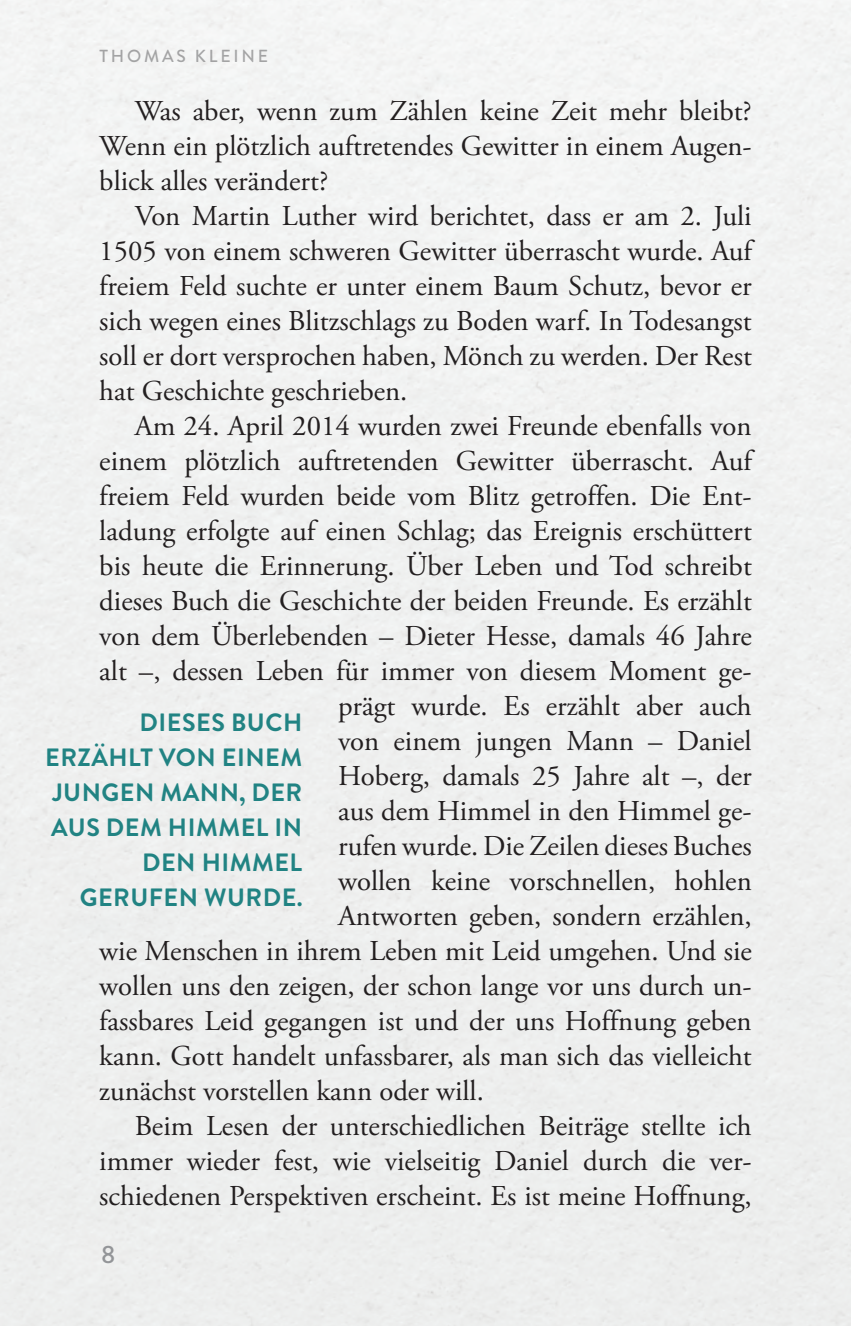
<style>
.page{position:relative;width:851px;height:1326px;background:#fff}
.page>*{position:absolute;margin:0;border:0;box-sizing:border-box;transform-origin:0 0}
.t1{font:28.75px/35px "Adobe Garamond Pro";color:#231f20;text-align:justify}
.t2{font:700 25px/35px "Brandon Grotesque";letter-spacing:.02em;color:#218383;text-align:right}
.t3{font:500 25px "Brandon Grotesque";color:#939598}
.t4{font:500 17.5px "Brandon Grotesque";letter-spacing:.16em;color:#535355}
</style>
<div class="page">
<p class="t4" style="left:99px;top:44px;width:170px">THOMAS KLEINE</p>
<p class="t1" style="left:99px;top:94px;width:654px;text-indent:35px">Was aber, wenn zum Zählen keine Zeit mehr bleibt?<br>Wenn ein plötzlich auftretendes Gewitter in einem Augen&shy;blick alles verändert?</p>
<p class="t1" style="left:99px;top:199px;width:654px;text-indent:35px">Von Martin Luther wird berichtet, dass er am 2. Juli 1505 von einem schweren Gewitter überrascht wurde. Auf freiem Feld suchte er unter einem Baum Schutz, bevor er sich wegen eines Blitzschlags zu Boden warf. In Todesangst soll er dort versprochen haben, Mönch zu werden. Der Rest hat Geschichte geschrieben.</p>
<p class="t1" style="left:135px;top:409px;width:618px">Am 24. April 2014 wurden zwei Freunde ebenfalls von</p>
<p class="t1" style="left:99px;top:444px;width:653px">einem plötzlich auftretenden Gewitter überrascht. Auf</p>
<p class="t1" style="left:99px;top:479px;width:653px">freiem Feld wurden beide vom Blitz getroffen. Die Ent-</p>
<p class="t1" style="left:99px;top:514px;width:654px">ladung erfolgte auf einen Schlag; das Ereignis erschüttert</p>
<p class="t1" style="left:99px;top:549px;width:654px">bis heute die Erinnerung. Über Leben und Tod schreibt</p>
<p class="t1" style="left:99px;top:584px;width:654px">dieses Buch die Geschichte der beiden Freunde. Es erzählt</p>
<p class="t1" style="left:99px;top:619px;width:653px">von dem Überlebenden – Dieter Hesse, damals 46 Jahre</p>
<p class="t1" style="left:99px;top:654px;width:653px">alt –, dessen Leben für immer von diesem Moment ge-</p>
<p class="t1" style="left:338px;top:689px;width:415px">prägt wurde. Es erzählt aber auch</p>
<p class="t1" style="left:338px;top:724px;width:415px">von einem jungen Mann – Daniel</p>
<p class="t1" style="left:338px;top:759px;width:415px">Hoberg, damals 25 Jahre alt –, der</p>
<p class="t1" style="left:338px;top:794px;width:415px">aus dem Himmel in den Himmel ge-</p>
<p class="t1" style="left:338px;top:829px;width:415px">rufen wurde. Die Zeilen dieses Buches</p>
<p class="t1" style="left:338px;top:864px;width:415px">wollen keine vorschnellen, hohlen</p>
<p class="t1" style="left:338px;top:899px;width:415px">Antworten geben, sondern erzählen,</p>
<p class="t1" style="left:99px;top:934px;width:654px">wie Menschen in ihrem Leben mit Leid umgehen. Und sie</p>
<p class="t1" style="left:99px;top:969px;width:653px">wollen uns den zeigen, der schon lange vor uns durch un-</p>
<p class="t1" style="left:99px;top:1004px;width:653px">fassbares Leid gegangen ist und der uns Hoffnung geben</p>
<p class="t1" style="left:99px;top:1039px;width:653px">kann. Gott handelt unfassbarer, als man sich das vielleicht</p>
<p class="t1" style="left:99px;top:1074px;width:386px">zunächst vorstellen kann oder will.</p>
<p class="t1" style="left:135px;top:1109px;width:618px">Beim Lesen der unterschiedlichen Beiträge stellte ich</p>
<p class="t1" style="left:99px;top:1144px;width:653px">immer wieder fest, wie vielseitig Daniel durch die ver-</p>
<p class="t1" style="left:99px;top:1179px;width:653px">schiedenen Perspektiven erscheint. Es ist meine Hoffnung,</p>
<p class="t2" style="left:45px;top:705px;width:259px">DIESES BUCH<br>ERZÄHLT VON EINEM<br>JUNGEN MANN, DER<br>AUS DEM HIMMEL IN<br>DEN HIMMEL<br>GERUFEN WURDE.</p>
<p class="t3" style="left:101px;top:1236px;width:16px">8</p>
</div>
